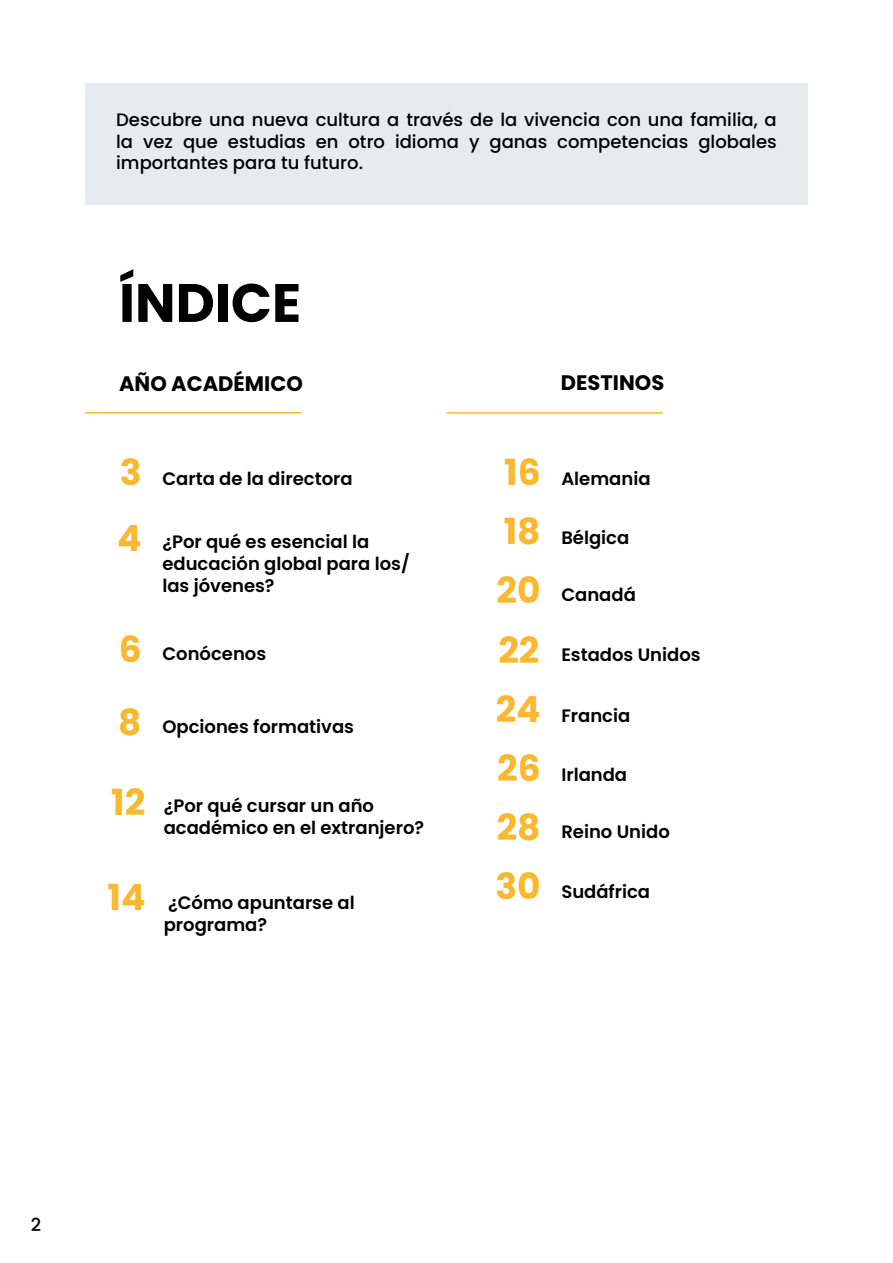
<style>
.page{position:relative;width:893px;height:1263px;background:#fff}
.page>*{position:absolute;margin:0;border:0;box-sizing:border-box;transform-origin:0 0}
.t1{font:700 54px "Poppins";color:#000}
.t2{font:700 36px/65.2px "Poppins";color:#fab830}
.t3{font:700 21px "Poppins";color:#000}
.t4{font:600 18px/21.6px "Poppins";color:#000}
.t5{font:500 18px/21.6px "Poppins";color:#000;text-align:justify}
.s1{font-weight:700;font-size:36px;color:#fab830}
</style>
<div class="page">
<div style="left:85px;top:83px;width:723px;height:121px;background:#e8ebee"></div>
<hr style="left:85px;top:412px;width:216px;height:1px;background:#fab830">
<hr style="left:446px;top:412px;width:217px;height:2px;background:#fab830">
<p class="t5" style="left:116px;top:109px;width:662px">Descubre una nueva cultura a través de la vivencia con una familia, a la vez que estudias en otro idioma y ganas competencias globales importantes para tu futuro.</p>
<h1 class="t1" style="left:119px;top:272px;width:184px">ÍNDICE</h1>
<p class="t3" style="left:119px;top:371px;width:185px">AÑO ACADÉMICO</p>
<p class="t3" style="left:561px;top:370px;width:105px">DESTINOS</p>
<h2 class="t2" style="left:117px;top:440px;width:26px">3<br>4</h2>
<h2 class="t2" style="left:118px;top:613px;width:25px;line-height:73.3px">6<br>8</h2>
<p class="t4" style="left:162px;top:468px;width:192px">Carta de la directora</p>
<p class="t4" style="left:162px;top:531px;width:249px">¿Por qué es esencial la educación global para los/ las jóvenes?</p>
<p class="t4" style="left:162px;top:643px;width:105px">Conócenos</p>
<p class="t4" style="left:162px;top:716px;width:193px">Opciones formativas</p>
<h2 class="t2" style="left:111px;top:770px;width:36px">12</h2>
<h2 class="t2" style="left:108px;top:865px;width:39px">14</h2>
<p class="t4" style="left:164px;top:795px;width:262px">¿Por qué cursar un año académico en el extranjero?</p>
<p class="t4" style="left:164px;top:892px;width:192px">¿Cómo apuntarse al programa?</p>
<p class="t4" style="left:504px;top:468px;width:148px"><span class="s1">16</span> Alemania</p>
<p class="t4" style="left:504px;top:527px;width:127px"><span class="s1">18</span> Bélgica</p>
<p class="t4" style="left:497px;top:584px;width:141px"><span class="s1">20</span> Canadá</p>
<p class="t4" style="left:498px;top:644px;width:204px"><span class="s1">22</span> Estados Unidos</p>
<p class="t4" style="left:496px;top:704px;width:136px"><span class="s1">24</span> Francia</p>
<p class="t4" style="left:497px;top:764px;width:132px"><span class="s1">26</span> Irlanda</p>
<p class="t4" style="left:497px;top:820px;width:175px"><span class="s1">28</span> Reino Unido</p>
<p class="t4" style="left:495px;top:880px;width:156px"><span class="s1">30</span> Sudáfrica</p>
<p class="t5" style="left:31px;top:1214px;width:12px">2</p>
</div>
